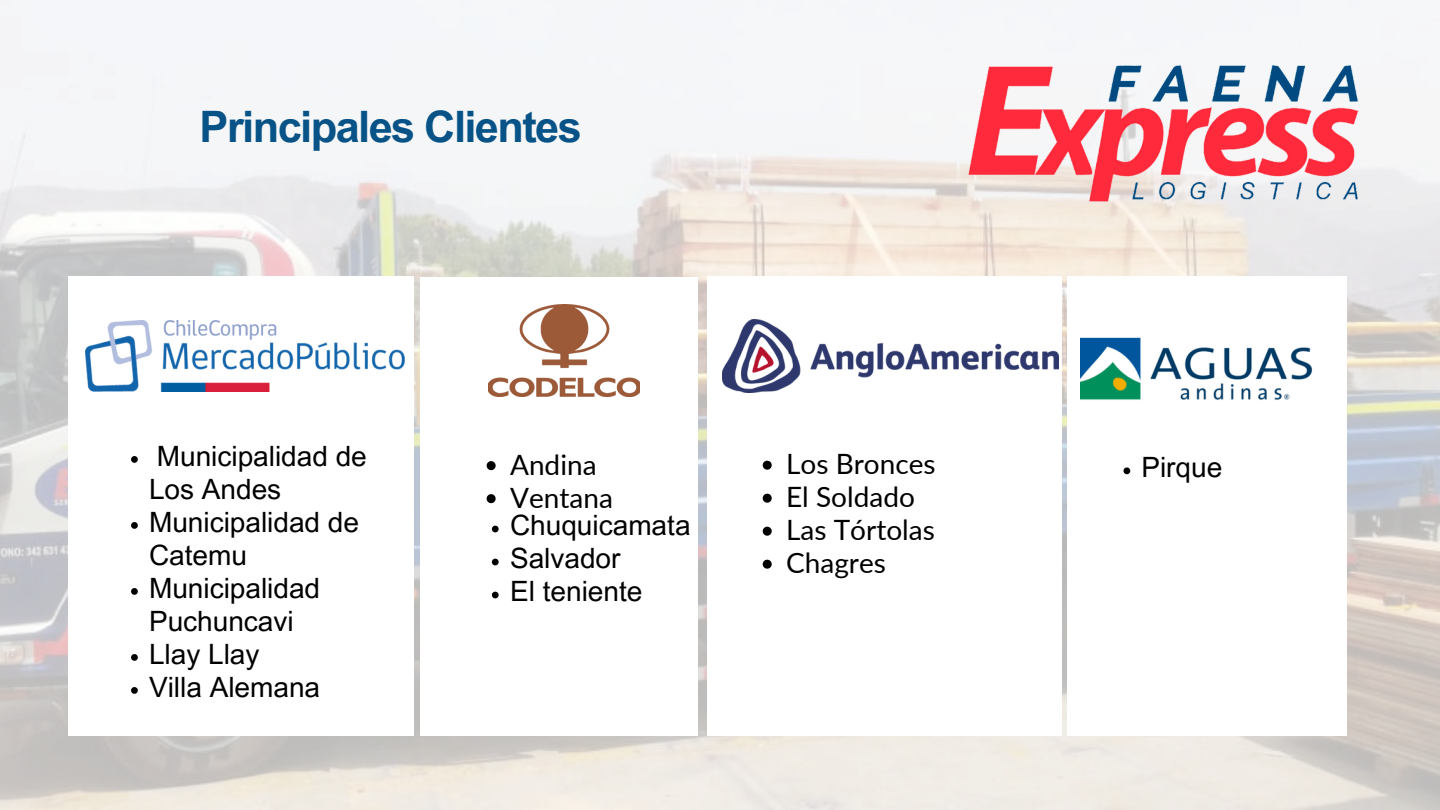
<style>
.page{position:relative;width:1440px;height:810px;background:#fff}
.page>*{position:absolute;margin:0;border:0;box-sizing:border-box;transform-origin:0 0}
.t1{font:700 43.4px "Arial MT Pro";letter-spacing:-.035em;color:#075286}
.t2{font:28px/33px "Arial MT Pro";color:#000}
.t3{font:28px "Lato";color:#000}
</style>
<div class="page">
<img style="left:0;top:0;width:1440px;height:810px">
<img style="left:967px;top:60px;width:392px;height:145px">
<div style="left:707px;top:277px;width:354px;height:459px;background:#fff"></div>
<div style="left:420px;top:277px;width:278px;height:458px;background:#fff"></div>
<img style="left:489px;top:304px;width:151px;height:93px">
<img style="left:722px;top:319px;width:336px;height:74px">
<svg style="left:487px;top:461px;width:9px;height:9px"></svg>
<svg style="left:487px;top:494px;width:9px;height:9px"></svg>
<svg style="left:492px;top:526px;width:7px;height:6px"></svg>
<svg style="left:492px;top:559px;width:7px;height:6px"></svg>
<svg style="left:492px;top:592px;width:7px;height:6px"></svg>
<svg style="left:763px;top:461px;width:9px;height:9px"></svg>
<svg style="left:763px;top:494px;width:9px;height:9px"></svg>
<svg style="left:763px;top:527px;width:9px;height:9px"></svg>
<svg style="left:763px;top:560px;width:9px;height:9px"></svg>
<div style="left:68px;top:277px;width:346px;height:459px;background:#fff"></div>
<img style="left:85px;top:321px;width:320px;height:70px">
<svg style="left:131px;top:456px;width:7px;height:7px"></svg>
<svg style="left:131px;top:522px;width:7px;height:7px"></svg>
<svg style="left:131px;top:588px;width:7px;height:7px"></svg>
<svg style="left:131px;top:654px;width:7px;height:7px"></svg>
<svg style="left:131px;top:687px;width:7px;height:7px"></svg>
<div style="left:1068px;top:277px;width:279px;height:459px;background:#fff"></div>
<img style="left:1080px;top:337px;width:233px;height:63px">
<svg style="left:1123px;top:467px;width:7px;height:7px"></svg>
<p class="t1" style="left:200px;top:111px;width:384px">Principales Clientes</p>
<p class="t2" style="left:149px;top:443px;width:219px">Municipalidad de<br>Los Andes</p>
<p class="t2" style="left:149px;top:509px;width:212px">Municipalidad de<br>Catemu</p>
<p class="t2" style="left:149px;top:575px;width:173px">Municipalidad<br>Puchuncavi</p>
<p class="t2" style="left:149px;top:641px;width:112px">Llay Llay</p>
<p class="t2" style="left:149px;top:674px;width:173px">Villa Alemana</p>
<h1 class="t3" style="left:510px;top:447px;width:88px">Andina</h1>
<p class="t3" style="left:510px;top:480px;width:104px">Ventana</p>
<p class="t2" style="left:510px;top:513px;width:182px">Chuquicamata</p>
<p class="t2" style="left:510px;top:546px;width:112px">Salvador</p>
<p class="t2" style="left:510px;top:579px;width:134px">El teniente</p>
<p class="t3" style="left:786px;top:447px;width:151px">Los Bronces</p>
<p class="t3" style="left:786px;top:480px;width:130px">El Soldado</p>
<p class="t3" style="left:786px;top:513px;width:150px">Las Tórtolas</p>
<p class="t3" style="left:786px;top:546px;width:101px">Chagres</p>
<p class="t2" style="left:1141px;top:454px;width:82px">Pirque</p>
</div>
